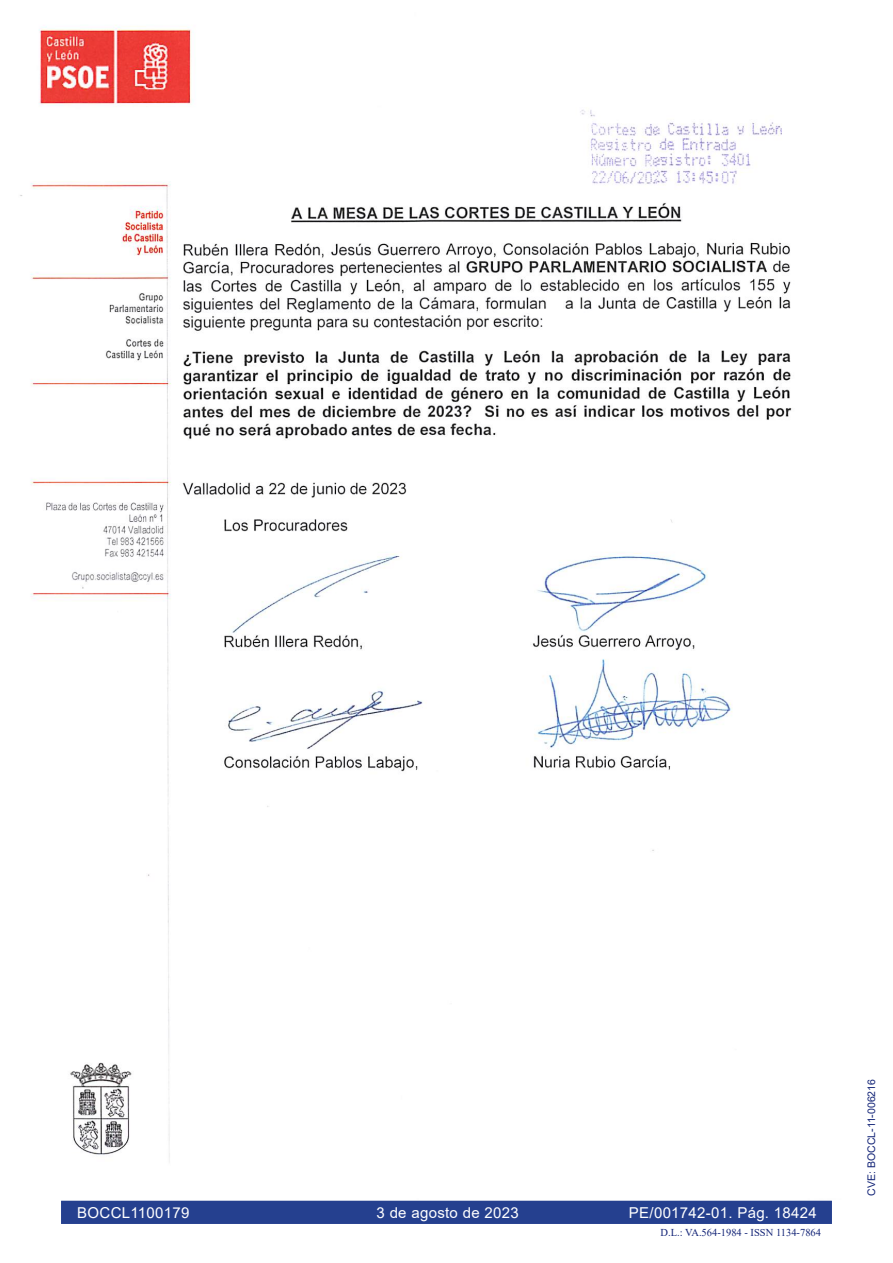
<style>
.page{position:relative;width:893px;height:1263px;background:#fff}
.page>*{position:absolute;margin:0;border:0;box-sizing:border-box;transform-origin:0 0}
.E_CVE{font:15px "Arial";letter-spacing:.02em;color:#fff}
.t1{font:10.5px "Times New Roman";color:#132477}
.t2{font:10.5px "Arial";color:#132477}
</style>
<div class="page">
<div style="left:60px;top:1200px;width:773px;height:25px;background:#25408f"></div>
<div style="left:60px;top:1199px;width:773px;height:26px;border:2px solid #fff"></div>
<img style="left:20px;top:25px;width:813px;height:1175px">
<p class="E_CVE" style="left:77px;top:1202px;width:114px">BOCCL1100179</p>
<p class="E_CVE" style="left:377px;top:1202px;width:144px">3 de agosto de 2023</p>
<p class="E_CVE" style="left:629px;top:1202px;width:189px">PE/001742-01. Pág. 18424</p>
<p class="t1" style="left:661px;top:1225px;width:162px">D.L.: VA.564-1984 - ISSN 1134-7864</p>
<p class="t2" style="left:864px;top:1195px;width:118px;rotate:-90deg">CVE: BOCCL-11-006216</p>
</div>
